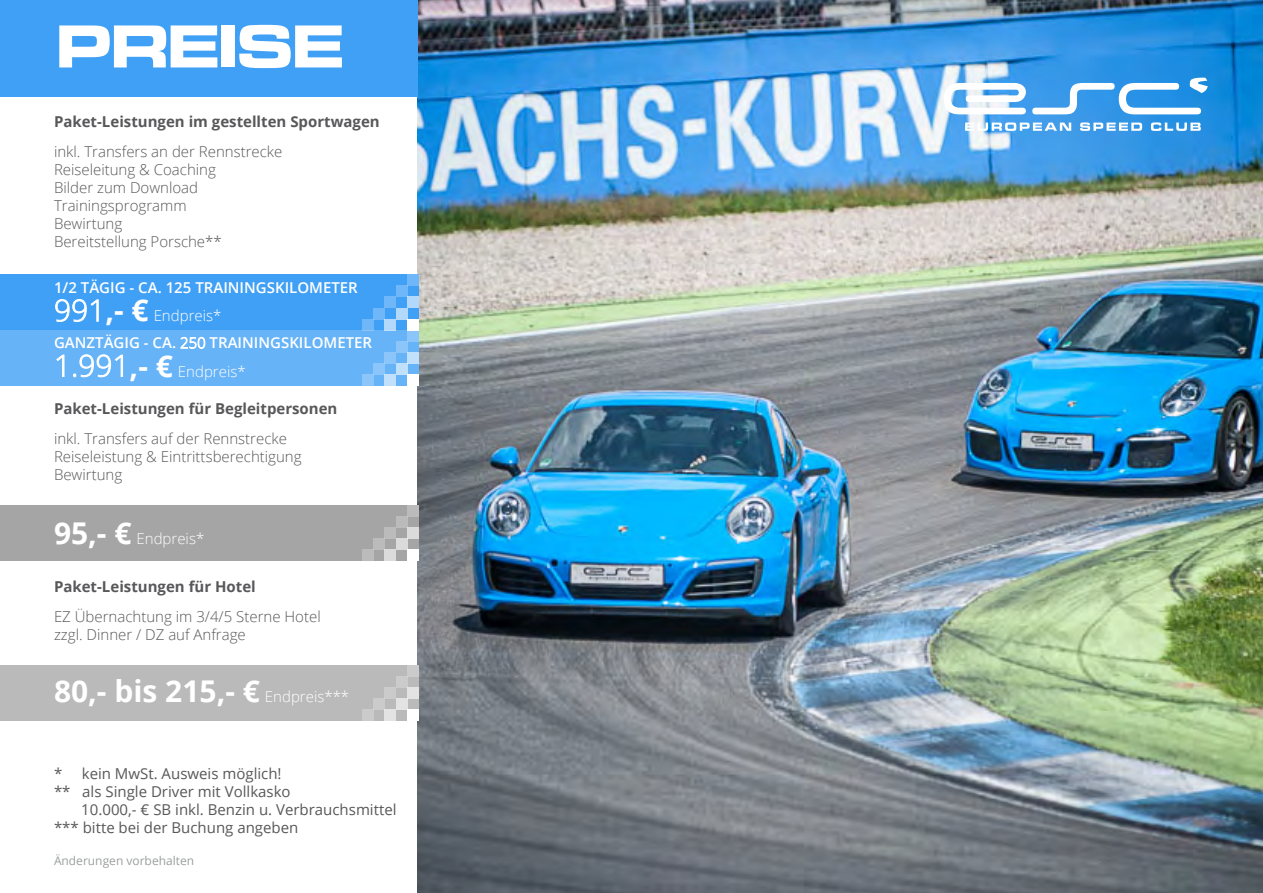
<style>
.page{position:relative;width:1263px;height:893px;background:#fff}
.page>*{position:absolute;margin:0;border:0;box-sizing:border-box;transform-origin:0 0}
.t1{font:63px "Microgramma D Bold Exte";color:#fff}
.t2{font:700 30px "Open Sans";color:#fff}
.t3{font:300 15px/18px "Open Sans";color:#58585a}
.t4{font:15px "Open Sans";color:#58585a}
.t5{font:600 15px/28.3px "Open Sans";color:#fff}
.t6{font:700 15px "Open Sans";color:#58585a}
.t7{font:300 15px "Open Sans";color:#fff}
.t8{font:12px "Open Sans";color:#9c9e9f}
.s1{font-weight:300;font-size:30px}
.s2{font-weight:700;font-size:30px}
.s3{font-weight:300}
.s4{font-weight:300;font-size:15px}
</style>
<div class="page">
<img style="left:417px;top:0;width:846px;height:893px">
<div style="left:1px;top:0;width:417px;height:97px;background:#40a0f6"></div>
<div style="left:0;top:274px;width:418px;height:60px;background:#40a0f6"></div>
<div style="left:0;top:330px;width:418px;height:56px;background:#66b3f8"></div>
<div style="left:407px;top:375px;width:11px;height:11px;background:#fff"></div>
<div style="left:396px;top:364px;width:11px;height:11px;background:#c1e0fc"></div>
<div style="left:407px;top:353px;width:11px;height:11px;background:#c1e0fc"></div>
<div style="left:396px;top:341px;width:11px;height:12px;background:#8bc5f9"></div>
<div style="left:407px;top:330px;width:11px;height:11px;background:#8bc5f9"></div>
<div style="left:385px;top:375px;width:11px;height:11px;background:#c1e0fc"></div>
<div style="left:385px;top:353px;width:11px;height:11px;background:#8bc5f9"></div>
<div style="left:374px;top:364px;width:11px;height:11px;background:#8bc5f9"></div>
<div style="left:362px;top:375px;width:12px;height:11px;background:#8bc5f9"></div>
<div style="left:407px;top:319px;width:11px;height:11px;background:#fff"></div>
<div style="left:396px;top:308px;width:11px;height:11px;background:#b2d9fb"></div>
<div style="left:407px;top:297px;width:11px;height:11px;background:#b2d9fb"></div>
<div style="left:396px;top:286px;width:11px;height:11px;background:#6fb7f8"></div>
<div style="left:407px;top:274px;width:11px;height:12px;background:#6fb7f8"></div>
<div style="left:385px;top:319px;width:11px;height:11px;background:#b2d9fb"></div>
<div style="left:385px;top:297px;width:11px;height:11px;background:#6fb7f8"></div>
<div style="left:374px;top:308px;width:11px;height:11px;background:#6fb7f8"></div>
<div style="left:362px;top:319px;width:12px;height:11px;background:#6fb7f8"></div>
<div style="left:0;top:505px;width:418px;height:56px;background:#a5a5a5"></div>
<div style="left:407px;top:550px;width:11px;height:11px;background:#fff"></div>
<div style="left:396px;top:538px;width:11px;height:12px;background:#dbdbdb"></div>
<div style="left:407px;top:527px;width:11px;height:11px;background:#dbdbdb"></div>
<div style="left:396px;top:516px;width:11px;height:11px;background:#bbb"></div>
<div style="left:407px;top:505px;width:11px;height:11px;background:#bbb"></div>
<div style="left:385px;top:550px;width:11px;height:11px;background:#dbdbdb"></div>
<div style="left:385px;top:527px;width:11px;height:11px;background:#bbb"></div>
<div style="left:374px;top:538px;width:11px;height:12px;background:#bbb"></div>
<div style="left:362px;top:550px;width:12px;height:11px;background:#bbb"></div>
<div style="left:0;top:665px;width:418px;height:56px;background:#bbbaba"></div>
<div style="left:407px;top:710px;width:11px;height:11px;background:#fff"></div>
<div style="left:396px;top:698px;width:11px;height:12px;background:#e3e3e3"></div>
<div style="left:407px;top:687px;width:11px;height:11px;background:#e3e3e3"></div>
<div style="left:396px;top:676px;width:11px;height:11px;background:#cbcbcb"></div>
<div style="left:407px;top:665px;width:11px;height:11px;background:#cbcbcb"></div>
<div style="left:385px;top:710px;width:11px;height:11px;background:#e3e3e3"></div>
<div style="left:385px;top:687px;width:11px;height:11px;background:#cbcbcb"></div>
<div style="left:374px;top:698px;width:11px;height:12px;background:#cbcbcb"></div>
<div style="left:362px;top:710px;width:12px;height:11px;background:#cbcbcb"></div>
<svg style="left:944px;top:77px;width:264px;height:37px"></svg>
<svg style="left:965px;top:122px;width:236px;height:9px"></svg>
<h1 class="t1" style="left:56px;top:4px;width:288px">PREISE</h1>
<p class="t6" style="left:54px;top:111px;width:327px">Paket-Leistungen im gestellten Sportwagen</p>
<p class="t3" style="left:54px;top:143px;width:230px">inkl. Transfers an der Rennstrecke<br>Reiseleitung &amp; Coaching<br>Bilder zum Download<br>Trainingsprogramm<br>Bewirtung<br>Bereitstellung Porsche**</p>
<p class="t5" style="left:54px;top:273px;width:305px">1/2 TÄGIG - CA. 125 TRAININGSKILOMETER<br><span class="s1">991</span><span class="s2">,- €</span> <span class="s3">Endpreis*</span></p>
<p class="t5" style="left:54px;top:328px;width:320px">GANZTÄGIG - CA. <span class="s3">250</span> TRAININGSKILOMETER<br><span class="s1">1.991</span><span class="s2">,- €</span> <span class="s3">Endpreis*</span></p>
<p class="t6" style="left:54px;top:398px;width:285px">Paket-Leistungen für Begleitpersonen</p>
<p class="t3" style="left:54px;top:430px;width:249px">inkl. Transfers auf der Rennstrecke<br>Reiseleistung &amp; Eintrittsberechtigung<br>Bewirtung</p>
<p class="t7" style="left:54px;top:528px;width:152px"><span class="s2">95,- €</span> Endpreis*</p>
<p class="t6" style="left:54px;top:575px;width:203px">Paket-Leistungen für Hotel</p>
<p class="t3" style="left:54px;top:607px;width:268px">EZ Übernachtung im 3/4/5 Sterne Hotel zzgl. Dinner / DZ auf Anfrage</p>
<h2 class="t2" style="left:54px;top:670px;width:297px">80,- bis 215,- € <span class="s4">Endpreis***</span></h2>
<p class="t4" style="left:54px;top:763px;width:229px">* kein MwSt. Ausweis möglich!</p>
<p class="t4" style="left:54px;top:781px;width:238px">** als Single Driver mit Vollkasko</p>
<p class="t4" style="left:81px;top:799px;width:317px">10.000,- € SB inkl. Benzin u. Verbrauchsmittel</p>
<p class="t4" style="left:54px;top:817px;width:246px">*** bitte bei der Buchung angeben</p>
<p class="t8" style="left:54px;top:853px;width:142px">Änderungen vorbehalten</p>
</div>
